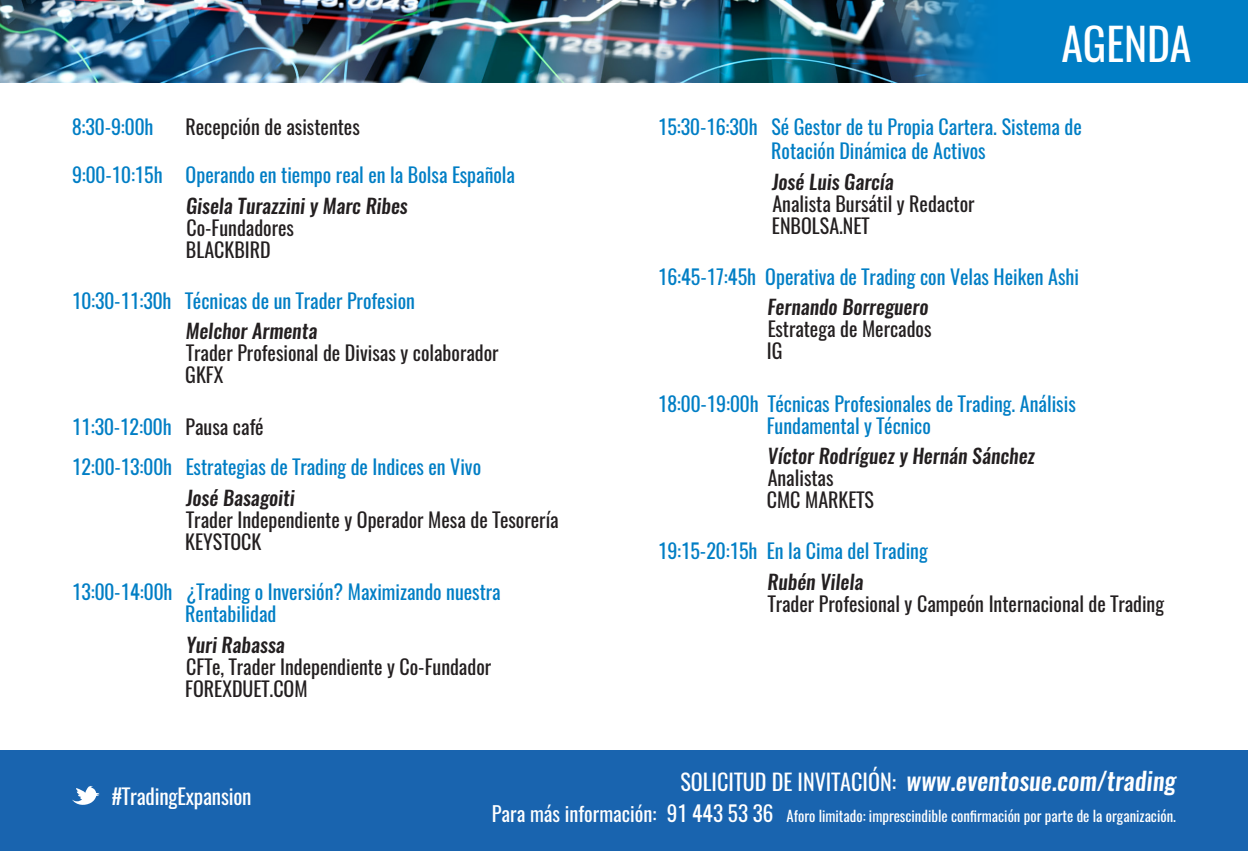
<style>
.page{position:relative;width:1248px;height:851px;background:#fff}
.page>*{position:absolute;margin:0;border:0;box-sizing:border-box;transform-origin:0 0}
.t1{font:43.8px "Oswald";color:#fff}
.t2{font:italic 500 25px "Oswald";color:#fff}
.t3{font:21.2px "Oswald";letter-spacing:-.01em;color:#fff}
.t4{font:20.4px "Oswald";color:#fff}
.t5{font:20px/22px "Oswald";color:#007ec5}
.t6{font:20px/22px "Oswald";color:#231f20}
.t7{font:italic 500 20px "Oswald";color:#231f20}
.t8{font:14.8px "Oswald";color:#fff}
.s1{color:#231f20}
.s2{font-weight:400;font-style:normal;font-size:22.2px}
.s3{font-size:21.2px}
</style>
<div class="page">
<div style="left:0;top:750px;width:1247px;height:100px;background:#1964af"></div>
<div style="left:0;top:0;width:1247px;height:82px;background:#007ec5"></div>
<img style="left:0;top:0;width:983px;height:82px">
<svg style="left:72px;top:786px;width:27px;height:19px"></svg>
<p class="t5" style="left:72px;top:116px;width:83px">8:30-9:00h</p>
<p class="t6" style="left:185px;top:116px;width:176px">Recepción de asistentes</p>
<p class="t5" style="left:72px;top:164px;width:444px">9:00-10:15h Operando en tiempo real en la Bolsa Española</p>
<p class="t7" style="left:186px;top:192px;width:223px">Gisela Turazzini y Marc Ribes</p>
<p class="t6" style="left:186px;top:217px;width:109px">Co-Fundadores</p>
<p class="t6" style="left:186px;top:239px;width:86px">BLACKBIRD</p>
<p class="t5" style="left:72px;top:289px;width:344px">10:30-11:30h Técnicas de un Trader Profesion</p>
<p class="t7" style="left:186px;top:317px;width:133px">Melchor Armenta</p>
<p class="t6" style="left:186px;top:342px;width:314px">Trader Profesional de Divisas y colaborador</p>
<p class="t6" style="left:185px;top:364px;width:40px">GKFX</p>
<p class="t5" style="left:72px;top:416px;width:193px">11:30-12:00h <span class="s1">Pausa café</span></p>
<p class="t5" style="left:72px;top:456px;width:410px">12:00-13:00h Estrategias de Trading de Indices en Vivo</p>
<p class="t7" style="left:186px;top:483px;width:110px">José Basagoiti</p>
<p class="t6" style="left:185px;top:508px;width:375px">Trader Independiente y Operador Mesa de Tesorería<br>KEYSTOCK</p>
<p class="t5" style="left:185px;top:581px;width:317px;text-indent:-113px">13:00-14:00h ¿Trading o Inversión? Maximizando nuestra<br>Rentabilidad</p>
<p class="t7" style="left:186px;top:630px;width:100px">Yuri Rabassa</p>
<p class="t6" style="left:185px;top:655px;width:307px">CFTe, Trader Independiente y Co-Fundador<br>FOREXDUET.COM</p>
<p class="t1" style="left:1061px;top:14px;width:131px">AGENDA</p>
<p class="t5" style="left:771px;top:115px;width:312px;line-height:24px;text-indent:-113px">15:30-16:30h Sé Gestor de tu Propia Cartera. Sistema de<br>Rotación Dinámica de Activos</p>
<p class="t7" style="left:772px;top:168px;width:123px">José Luis García</p>
<p class="t6" style="left:772px;top:193px;width:204px">Analista Bursátil y Redactor</p>
<p class="t6" style="left:771px;top:215px;width:99px">ENBOLSA.NET</p>
<p class="t5" style="left:658px;top:265px;width:422px">16:45-17:45h Operativa de Trading con Velas Heiken Ashi</p>
<p class="t7" style="left:767px;top:293px;width:162px">Fernando Borreguero</p>
<p class="t6" style="left:767px;top:318px;width:165px">Estratega de Mercados</p>
<p class="t6" style="left:766px;top:340px;width:17px">IG</p>
<p class="t5" style="left:766px;top:392px;width:310px;text-indent:-109px">18:00-19:00h Técnicas Profesionales de Trading. Análisis<br>Fundamental y Técnico</p>
<p class="t7" style="left:767px;top:442px;width:269px">Víctor Rodríguez y Hernán Sánchez</p>
<p class="t6" style="left:767px;top:467px;width:67px">Analistas</p>
<p class="t6" style="left:766px;top:489px;width:109px">CMC MARKETS</p>
<p class="t5" style="left:658px;top:539px;width:271px">19:15-20:15h En la Cima del Trading</p>
<p class="t7" style="left:767px;top:567px;width:97px">Rubén Vilela</p>
<p class="t6" style="left:767px;top:592px;width:398px">Trader Profesional y Campeón Internacional de Trading</p>
<p class="t3" style="left:112px;top:781px;width:141px">#TradingExpansion</p>
<p class="t2" style="left:680px;top:763px;width:497px"><span class="s2">SOLICITUD DE INVITACIÓN:</span> www.eventosue.com/trading</p>
<p class="t4" style="left:492px;top:799px;width:283px">Para más información: <span class="s3">91 443 53 36</span></p>
<p class="t8" style="left:786px;top:805px;width:391px">Aforo limitado: imprescindible confirmación por parte de la organización.</p>
</div>
